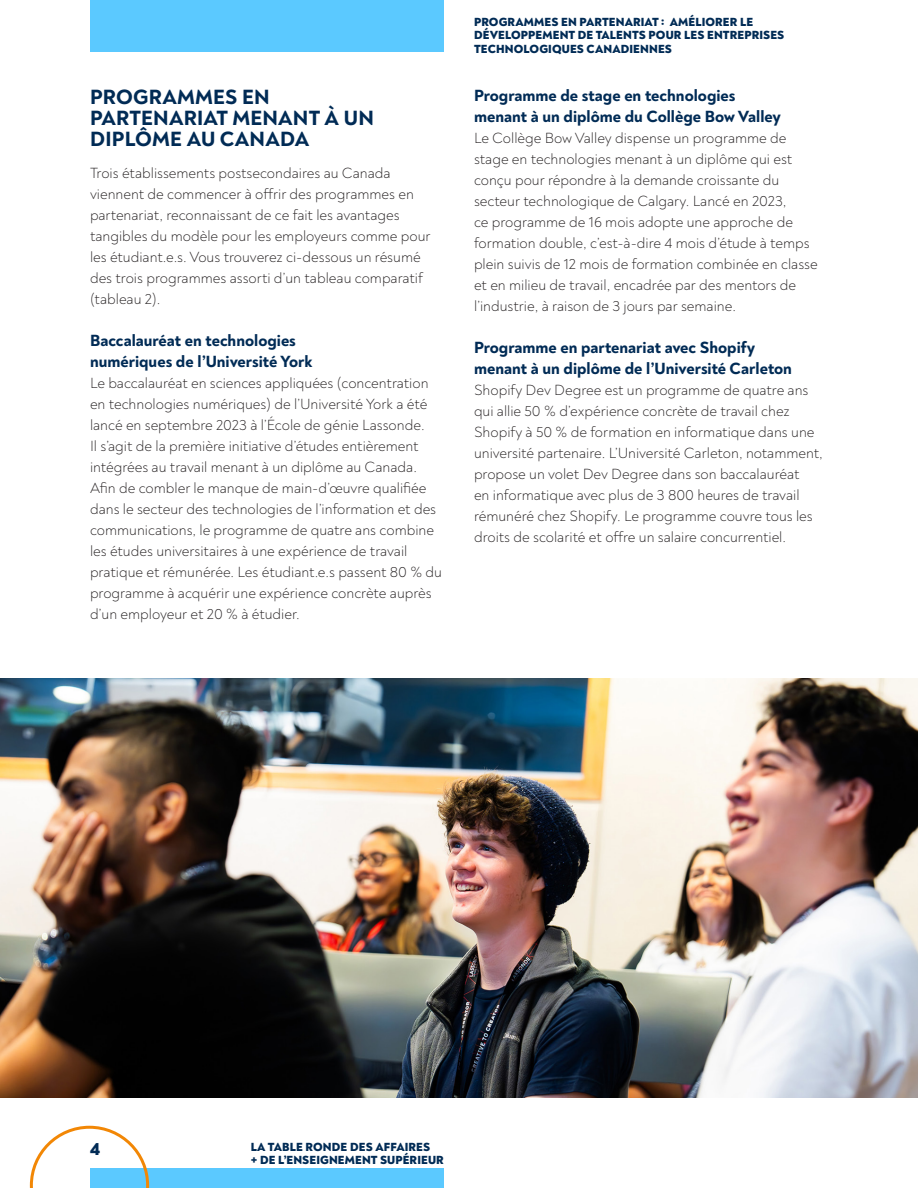
<style>
.page{position:relative;width:918px;height:1188px;background:#fff}
.page>*{position:absolute;margin:0;border:0;box-sizing:border-box;transform-origin:0 0}
.t1{font:800 21px/21px "Noah";letter-spacing:.01em;color:#012b55}
.t2{font:800 18px "Noah";color:#012b55}
.t3{font:800 16.5px/21px "Noah";color:#012b55}
.Body{font:300 15px/21px "Noah";color:#231f20}
.t4{font:800 12px/13.5px "Noah";letter-spacing:.01em;color:#012b55}
</style>
<div class="page">
<img style="left:0;top:678px;width:918px;height:420px">
<div style="left:90px;top:0;width:354px;height:52px;background:#5bc9ff"></div>
<div style="left:90px;top:1168px;width:354px;height:20px;background:#5bc9ff"></div>
<svg style="left:30px;top:1126px;width:119px;height:62px"></svg>
<h2 class="t1" style="left:90px;top:87px;width:285px">PROGRAMMES EN<br>PARTENARIAT MENANT À UN<br>DIPLÔME AU CANADA</h2>
<p class="Body" style="left:90px;top:162px;width:342px">Trois établissements postsecondaires au Canada viennent de commencer à offrir des programmes en partenariat, reconnaissant de ce fait les avantages tangibles du modèle pour les employeurs comme pour les étudiant.e.s. Vous trouverez ci-dessous un résumé des trois programmes assorti d’un tableau comparatif (tableau 2).</p>
<h3 class="t3" style="left:90px;top:330px;width:224px">Baccalauréat en technologies numériques de l’Université York</h3>
<p class="Body" style="left:90px;top:372px;width:354px">Le baccalauréat en sciences appliquées (concentration en technologies numériques) de l’Université York a été lancé en septembre 2023 à l’École de génie Lassonde.<br>Il s’agit de la première initiative d’études entièrement intégrées au travail menant à un diplôme au Canada.<br>Afin de combler le manque de main-d’œuvre qualifiée dans le secteur des technologies de l’information et des communications, le programme de quatre ans combine les études universitaires à une expérience de travail pratique et rémunérée. Les étudiant.e.s passent 80 % du programme à acquérir une expérience concrète auprès d’un employeur et 20 % à étudier.</p>
<p class="t4" style="left:474px;top:15px;width:312px">PROGRAMMES EN PARTENARIAT : AMÉLIORER LE<br>DÉVELOPPEMENT DE TALENTS POUR LES ENTREPRISES<br>TECHNOLOGIQUES CANADIENNES</p>
<h3 class="t3" style="left:474px;top:85px;width:309px">Programme de stage en technologies menant à un diplôme du Collège Bow Valley</h3>
<p class="Body" style="left:474px;top:128px;width:345px">Le Collège Bow Valley dispense un programme de stage en technologies menant à un diplôme qui est conçu pour répondre à la demande croissante du secteur technologique de Calgary. Lancé en 2023,<br>ce programme de 16 mois adopte une approche de formation double, c’est-à-dire 4 mois d’étude à temps plein suivis de 12 mois de formation combinée en classe et en milieu de travail, encadrée par des mentors de l’industrie, à raison de 3 jours par semaine.</p>
<h3 class="t3" style="left:474px;top:337px;width:320px">Programme en partenariat avec Shopify menant à un diplôme de l’Université Carleton</h3>
<p class="Body" style="left:474px;top:380px;width:350px">Shopify Dev Degree est un programme de quatre ans qui allie 50 % d’expérience concrète de travail chez Shopify à 50 % de formation en informatique dans une université partenaire. L’Université Carleton, notamment, propose un volet Dev Degree dans son baccalauréat<br>en informatique avec plus de 3 800 heures de travail rémunéré chez Shopify. Le programme couvre tous les droits de scolarité et offre un salaire concurrentiel.</p>
<p class="t2" style="left:90px;top:1137px;width:11px">4</p>
<p class="t4" style="left:251px;top:1140px;width:195px">LA TABLE RONDE DES AFFAIRES<br>+ DE L’ENSEIGNEMENT SUPÉRIEUR</p>
</div>
